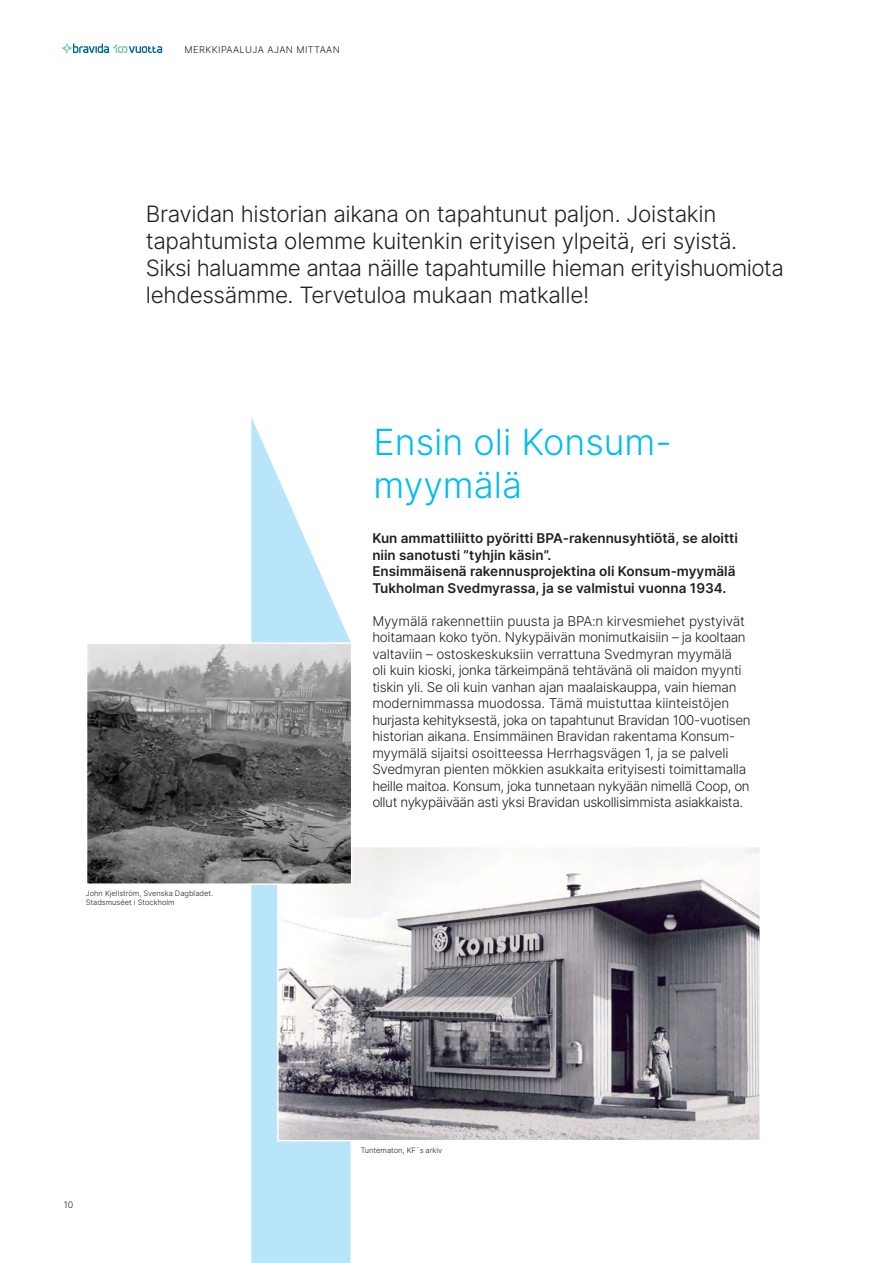
<style>
.page{position:relative;width:893px;height:1263px;background:#fff}
.page>*{position:absolute;margin:0;border:0;box-sizing:border-box;transform-origin:0 0}
.t1{font:300 36px/43.2px "Inter";color:#01bdf2}
.t2{font:300 22.5px/27px "Inter";letter-spacing:-.02em;color:#231f20}
.t3{font:300 13.5px/16.5px "Inter";letter-spacing:-.02em;color:#231f20}
.t4{font:600 13.5px/16.5px "Inter";color:#231f20}
.t5{font:300 9.3px "Inter";letter-spacing:.04em;color:#231f20}
.t6{font:300 9px "Inter";color:#231f20}
.t7{font:300 7.5px/9px "Inter";color:#231f20}
</style>
<div class="page">
<svg style="left:63px;top:44px;width:99px;height:9px"></svg>
<svg style="left:251px;top:417px;width:99px;height:846px;fill:#b9e5fa"></svg>
<img style="left:280px;top:849px;width:478px;height:289px">
<div style="left:277px;top:846px;width:484px;height:295px;border:2px solid #fff"></div>
<img style="left:89px;top:645px;width:260px;height:237px">
<div style="left:86px;top:642px;width:266px;height:243px;border:2px solid #fff"></div>
<p class="t5" style="left:185px;top:43px;width:157px">MERKKIPAALUJA AJAN MITTAAN</p>
<h2 class="t2" style="left:146px;top:200px;width:639px">Bravidan historian aikana on tapahtunut paljon. Joistakin tapahtumista olemme kuitenkin erityisen ylpeitä, eri syistä.<br>Siksi haluamme antaa näille tapahtumille hieman erityishuomiota lehdessämme. Tervetuloa mukaan matkalle!</h2>
<p class="t7" style="left:86px;top:889px;width:129px">John Kjellström, Svenska Dagbladet.<br>Stadsmuséet i Stockholm</p>
<h1 class="t1" style="left:374px;top:419px;width:300px">Ensin oli Konsum&shy;myymälä</h1>
<p class="t4" style="left:372px;top:530px;width:367px">Kun ammattiliitto pyöritti BPA-rakennusyhtiötä, se aloitti niin sanotusti ”tyhjin käsin”.<br>Ensimmäisenä rakennusprojektina oli Konsum-myymälä Tukholman Svedmyrassa, ja se valmistui vuonna 1934.</p>
<p class="t3" style="left:372px;top:612px;width:380px">Myymälä rakennettiin puusta ja BPA:n kirvesmiehet pystyivät hoitamaan koko työn. Nykypäivän monimutkaisiin – ja kooltaan valtaviin – ostoskeskuksiin verrattuna Svedmyran myymälä<br>oli kuin kioski, jonka tärkeimpänä tehtävänä oli maidon myynti tiskin yli. Se oli kuin vanhan ajan maalaiskauppa, vain hieman modernimmassa muodossa. Tämä muistuttaa kiinteistöjen hurjasta kehityksestä, joka on tapahtunut Bravidan 100-vuotisen historian aikana. Ensimmäinen Bravidan rakentama Konsum&shy;myymälä sijaitsi osoitteessa Herrhagsvägen 1, ja se palveli Svedmyran pienten mökkien asukkaita erityisesti toimittamalla heille maitoa. Konsum, joka tunnetaan nykyään nimellä Coop, on ollut nykypäivään asti yksi Bravidan uskollisimmista asiakkaista.</p>
<p class="t6" style="left:64px;top:1198px;width:11px">10</p>
<p class="t7" style="left:361px;top:1145px;width:83px">Tuntematon, KF´s arkiv</p>
</div>
